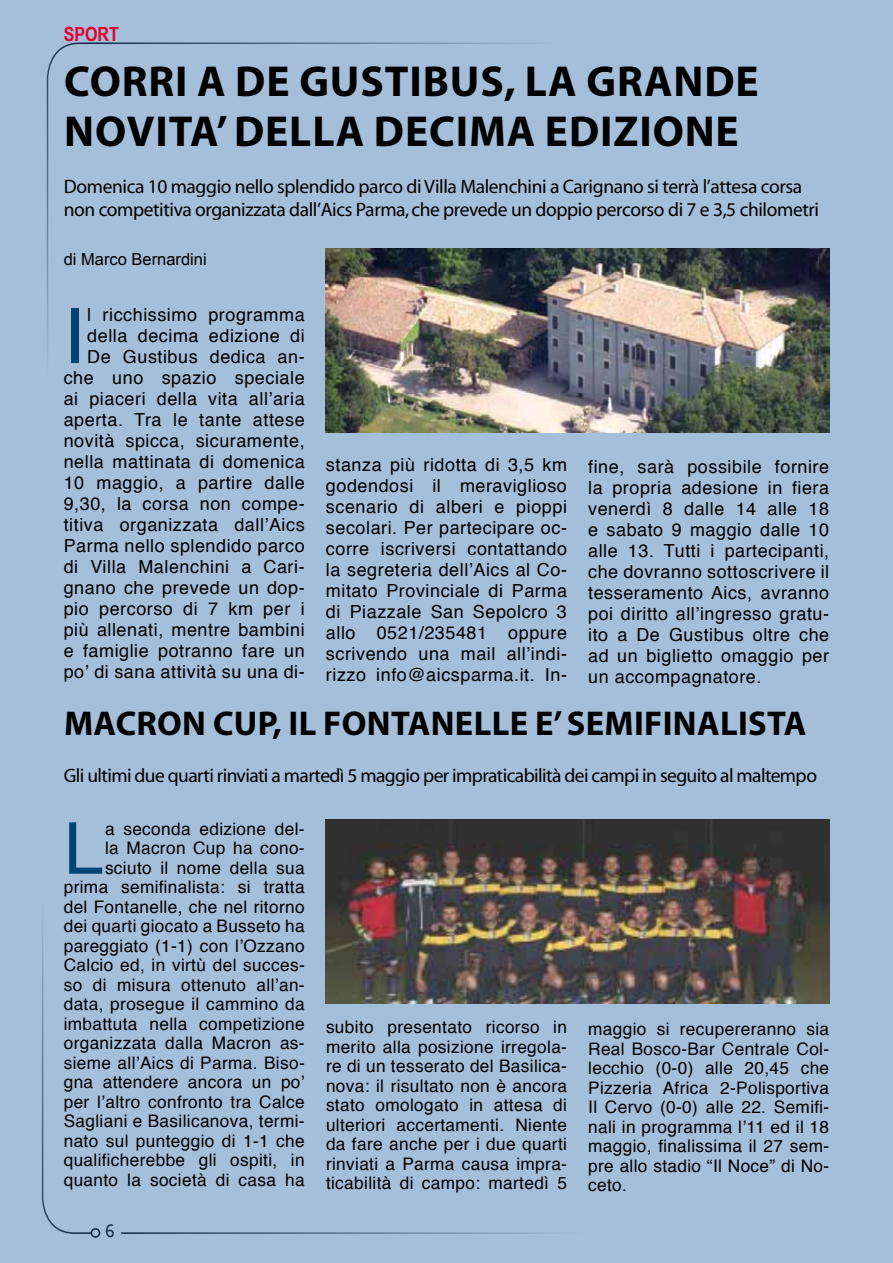
<style>
.page{position:relative;width:893px;height:1263px;background:#a5beda}
.page>*{position:absolute;margin:0;border:0;box-sizing:border-box;transform-origin:0 0}
.t1{font:76.5px "Helvetica";color:#004576}
.t2{font:71.55px "Helvetica";color:#004576}
.t3{font:700 43.5px/49.5px "Myriad Pro";letter-spacing:.02em;color:#000}
.t4{font:700 34.5px "Myriad Pro";letter-spacing:.01em;color:#000}
.t5{font:19.5px/23.4px "Myriad";letter-spacing:-.02em;color:#000}
.t6{font:700 19.5px "Arial Narrow";color:#e2002f}
.t7{font:18px/21px "Helvetica";letter-spacing:.03em;color:#000;text-align:justify}
.t8{font:18px "Andale Mono";color:#000}
.t9{font:17.25px/19.5px "Helvetica";letter-spacing:.02em;color:#000;text-align:justify}
.t10{font:16.5px "Arial";color:#000}
</style>
<div class="page">
<img style="left:326px;top:249px;width:503px;height:184px">
<img style="left:326px;top:820px;width:503px;height:183px">
<p class="t6" style="left:64px;top:19px;width:13px">Spor</p>
<p class="t6" style="left:109px;top:19px;width:11px">t</p>
<h3 class="t3" style="left:64px;top:56px;width:50px">CORRI</h3>
<h3 class="t3" style="left:64px;top:56px;width:691px;text-indent:133px">A DE GUSTIBUS, LA GRANDE<br>NOVITA’ DELLA DECIMA EDIZIONE</h3>
<p class="t5" style="left:64px;top:175px;width:757px">Domenica 10 maggio nello splendido parco di Villa Malenchini a Carignano si terrà l’attesa corsa non competitiva organizzata dall’Aics Parma, che prevede un doppio percorso di 7 e 3,5 chilometri</p>
<p class="t10" style="left:64px;top:248px;width:145px">di Marco Bernardini</p>
<p class="t7" style="left:64px;top:304px;width:242px;text-align:right">l ricchissimo programma della decima edizione di<br>De Gustibus dedica an&shy;che uno spazio speciale ai piaceri della vita all’aria aperta. Tra le tante attese novità spicca, sicuramente, nella mattinata di domenica<br>10 maggio, a partire dalle<br>9,30, la corsa non compe&shy;titiva organizzata dall’Aics<br>Parma nello splendido parco di Villa Malenchini a Cari&shy;gnano che prevede un dop&shy;pio percorso di 7 km per i più allenati, mentre bambini e famiglie potranno fare un po’ di sana attività su una di-</p>
<h1 class="t1" style="left:64px;top:277px;width:23px">I</h1>
<p class="t7" style="left:326px;top:454px;width:243px">stanza più ridotta di 3,5 km godendosi il meraviglioso scenario di alberi e pioppi secolari. Per partecipare oc&shy;corre iscriversi contattando la segreteria dell’Aics al Co&shy;mitato Provinciale di Parma di Piazzale San Sepolcro 3 allo 0521/235481 oppure scrivendo una mail all’indi&shy;rizzo info@aicsparma.it. In-</p>
<p class="t7" style="left:588px;top:456px;width:242px">fine, sarà possibile fornire la propria adesione in fiera venerdì 8 dalle 14 alle 18 e sabato 9 maggio dalle 10 alle 13. Tutti i partecipanti, che dovranno sottoscrivere il tesseramento Aics, avranno poi diritto all’ingresso gratu&shy;ito a De Gustibus oltre che ad un biglietto omaggio per un accompagnatore.</p>
<h3 class="t4" style="left:64px;top:701px;width:96px">MACRON</h3>
<h3 class="t4" style="left:213px;top:701px;width:238px">CUP, IL FONTANELLE</h3>
<h3 class="t4" style="left:535px;top:701px;width:52px">E’ SEMI</h3>
<h3 class="t4" style="left:644px;top:701px;width:164px">FINALISTA</h3>
<p class="t5" style="left:64px;top:764px;width:755px">Gli ultimi due quarti rinviati a martedì 5 maggio per impraticabilità dei campi in seguito al maltempo</p>
<h2 class="t2" style="left:64px;top:793px;width:41px">L</h2>
<p class="t9" style="left:64px;top:819px;width:242px;text-align:right">a seconda edizione del-<br>la Macron Cup ha cono&shy;sciuto il nome della sua prima semifinalista: si tratta del Fontanelle, che nel ritorno dei quarti giocato a Busseto ha pareggiato (1-1) con l’Ozzano<br>Calcio ed, in virtù del succes&shy;so di misura ottenuto all’an&shy;data, prosegue il cammino da imbattuta nella competizione organizzata dalla Macron as&shy;sieme all’Aics di Parma. Biso&shy;gna attendere ancora un po’ per l’altro confronto tra Calce<br>Sagliani e Basilicanova, termi&shy;nato sul punteggio di 1-1 che qualificherebbe gli ospiti, in quanto la società di casa ha</p>
<p class="t9" style="left:326px;top:1018px;width:243px">subito presentato ricorso in merito alla posizione irregola&shy;re di un tesserato del Basilica&shy;nova: il risultato non è ancora stato omologato in attesa di ulteriori accertamenti. Niente da fare anche per i due quarti rinviati a Parma causa impra&shy;ticabilità di campo: martedì 5</p>
<p class="t9" style="left:588px;top:1020px;width:242px">maggio si recupereranno sia Real Bosco-Bar Centrale Col&shy;lecchio (0-0) alle 20,45 che Pizzeria Africa 2-Polisportiva Il Cervo (0-0) alle 22. Semifi&shy;nali in programma l’11 ed il 18 maggio, finalissima il 27 sem&shy;pre allo stadio “Il Noce” di No&shy;ceto.</p>
<p class="t8" style="left:105px;top:1219px;width:12px">6</p>
</div>
